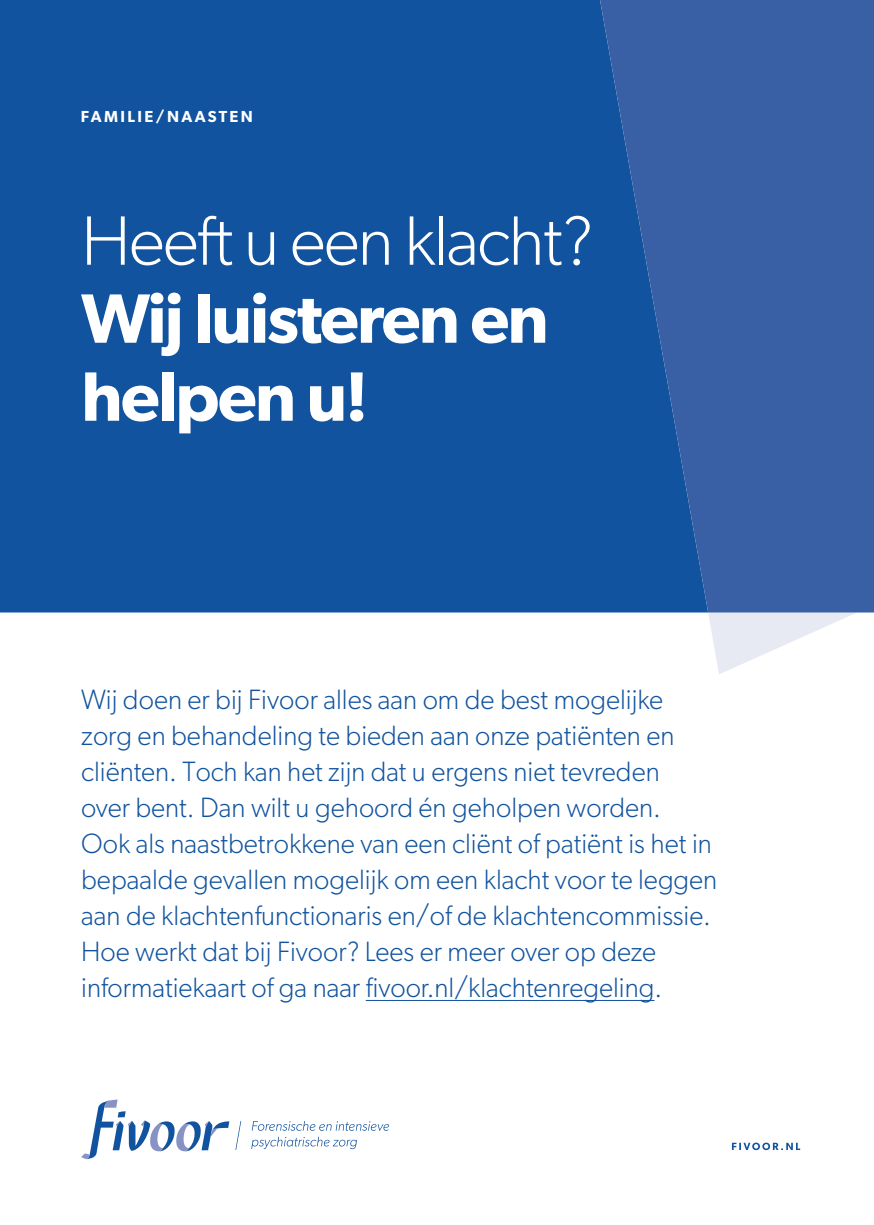
<style>
.page{position:relative;width:874px;height:1225px;background:#fff}
.page>*{position:absolute;margin:0;border:0;box-sizing:border-box;transform-origin:0 0}
.t1{font:600 70px/78px "Gibson";letter-spacing:-.025em;color:#fff}
.t2{font:300 70px "Gibson";letter-spacing:-.025em;color:#fff}
.t3{font:300 28px/36px "Gibson";color:#11539e}
.t4{font:600 16px "Gibson";letter-spacing:.15em;color:#fff}
</style>
<div class="page">
<svg style="left:235px;top:1121px;width:6px;height:29px"></svg>
<svg style="left:81px;top:1099px;width:148px;height:60px"></svg>
<svg style="left:252px;top:1121px;width:137px;height:9px"></svg>
<svg style="left:251px;top:1136px;width:106px;height:13px"></svg>
<svg style="left:731px;top:1142px;width:68px;height:8px"></svg>
<hr style="left:365px;top:1000px;width:289px;height:1px;background:#11539e">
<div style="left:0;top:0;width:599px;height:612px;background:#11539e"></div>
<svg style="left:707px;top:612px;width:149px;height:62px"></svg>
<svg style="left:599px;top:0;width:274px;height:612px;background:#315da3"></svg>
<p class="t4" style="left:81px;top:107px;width:173px">FAMILIE/NAASTEN</p>
<h1 class="t2" style="left:81px;top:198px;width:513px">Heeft u een klacht?</h1>
<h1 class="t1" style="left:81px;top:278px;width:469px">Wij luisteren en helpen u!</h1>
<p class="t3" style="left:81px;top:680px;width:637px">Wij doen er bij Fivoor alles aan om de best mogelijke zorg en behandeling te bieden aan onze patiënten en cliënten. Toch kan het zijn dat u ergens niet tevreden<br>over bent. Dan wilt u gehoord én geholpen worden.<br>Ook als naastbetrokkene van een cliënt of patiënt is het in bepaalde gevallen mogelijk om een klacht voor te leggen aan de klachtenfunctionaris en/of de klachtencommissie.<br>Hoe werkt dat bij Fivoor? Lees er meer over op deze informatiekaart of ga naar fivoor.nl/klachtenregeling.</p>
</div>
